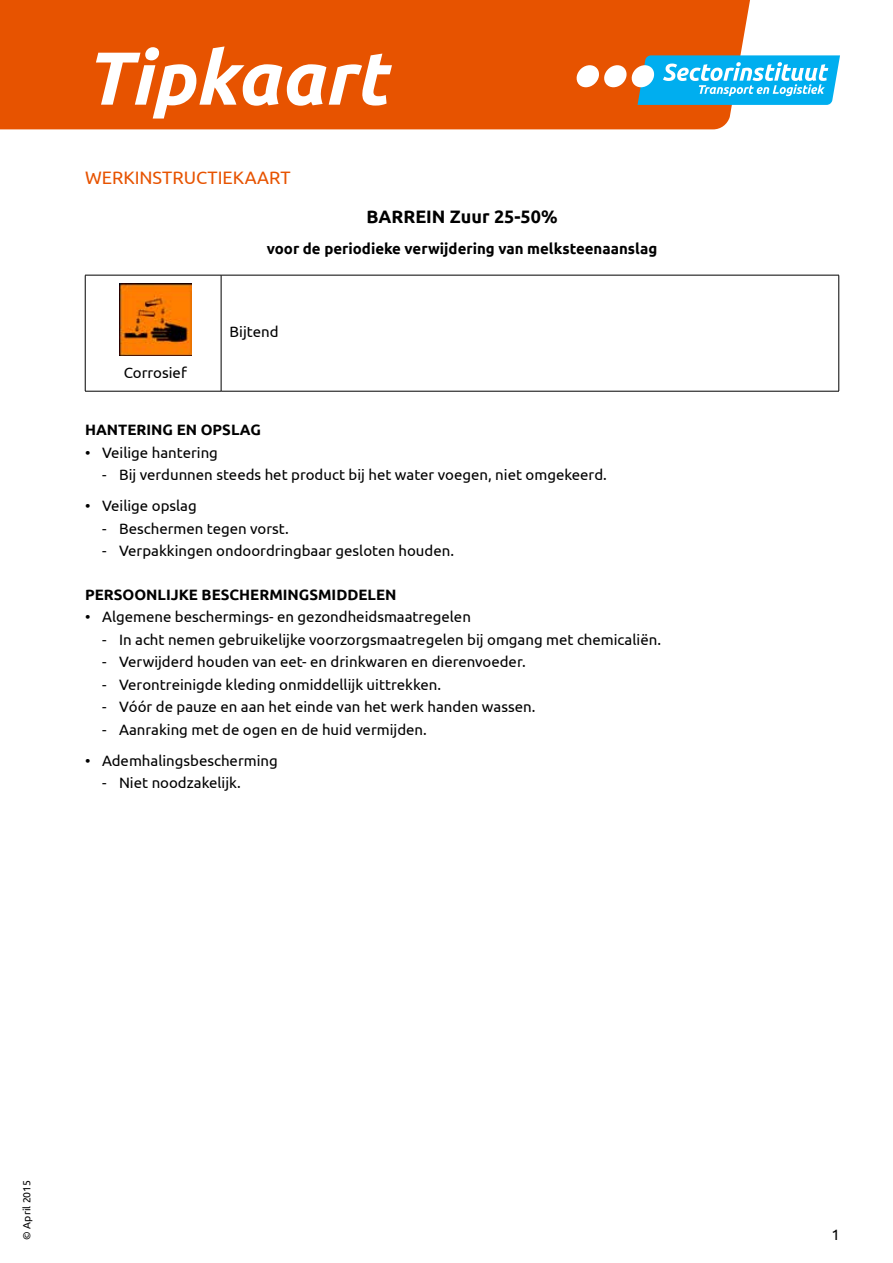
<style>
.page{position:relative;width:893px;height:1263px;background:#fff}
.page>*{position:absolute;margin:0;border:0;box-sizing:border-box;transform-origin:0 0}
.t1{font:italic 700 75px "Ubuntu";color:#fff}
.t2{font:18px "Ubuntu";color:#e75300}
.t3{font:700 18px "Ubuntu";color:#000}
.t4{font:15px "Ubuntu";color:#000}
.t5{font:700 15px "Ubuntu";color:#000}
.t6{font:10.5px "Ubuntu";color:#000}
</style>
<div class="page">
<div style="left:0;top:0;width:750px;height:129px;background:#e75300"></div>
<svg style="left:577px;top:55px;width:263px;height:50px"></svg>
<hr style="left:85px;top:275px;width:136px;height:1px;background:#000">
<hr style="left:85px;top:275px;width:1px;height:116px;background:#000">
<hr style="left:221px;top:275px;width:618px;height:1px;background:#000">
<hr style="left:221px;top:275px;width:1px;height:116px;background:#000">
<hr style="left:838px;top:275px;width:1px;height:116px;background:#000">
<hr style="left:85px;top:391px;width:136px;height:1px;background:#000">
<hr style="left:221px;top:391px;width:618px;height:1px;background:#000">
<img style="left:119px;top:284px;width:72px;height:72px">
<h1 class="t1" style="left:85px;top:33px;width:302px">Tipkaart</h1>
<p class="t2" style="left:85px;top:167px;width:207px">WERKINSTRUCTIEKAART</p>
<p class="t3" style="left:366px;top:205px;width:193px">BARREIN Zuur 25-50%</p>
<p class="t5" style="left:267px;top:239px;width:392px">voor de periodieke verwijdering van melksteenaanslag</p>
<p class="t4" style="left:124px;top:364px;width:65px">Corrosief</p>
<p class="t4" style="left:230px;top:322px;width:50px">Bijtend</p>
<p class="t5" style="left:85px;top:421px;width:177px">HANTERING EN OPSLAG</p>
<p class="t4" style="left:85px;top:443px;width:134px">• Veilige hantering</p>
<p class="t4" style="left:102px;top:466px;width:506px">- Bij verdunnen steeds het product bij het water voegen, niet omgekeerd.</p>
<p class="t4" style="left:85px;top:497px;width:113px">• Veilige opslag</p>
<p class="t4" style="left:102px;top:519px;width:188px">- Beschermen tegen vorst.</p>
<p class="t4" style="left:102px;top:542px;width:354px">- Verpakkingen ondoordringbaar gesloten houden.</p>
<p class="t5" style="left:85px;top:585px;width:313px">PERSOONLIJKE BESCHERMINGSMIDDELEN</p>
<p class="t4" style="left:85px;top:608px;width:387px">• Algemene beschermings- en gezondheidsmaatregelen</p>
<p class="t4" style="left:102px;top:630px;width:560px">- In acht nemen gebruikelijke voorzorgsmaatregelen bij omgang met chemicaliën.</p>
<p class="t4" style="left:102px;top:653px;width:425px">- Verwijderd houden van eet- en drinkwaren en dierenvoeder.</p>
<p class="t4" style="left:102px;top:675px;width:341px">- Verontreinigde kleding onmiddellijk uittrekken.</p>
<p class="t4" style="left:102px;top:698px;width:435px">- Vóór de pauze en aan het einde van het werk handen wassen.</p>
<p class="t4" style="left:102px;top:720px;width:326px">- Aanraking met de ogen en de huid vermijden.</p>
<p class="t4" style="left:85px;top:751px;width:194px">• Ademhalingsbescherming</p>
<p class="t4" style="left:102px;top:774px;width:140px">- Niet noodzakelijk.</p>
<p class="t6" style="left:20px;top:1239px;width:61px;rotate:-90deg">© April 2015</p>
<p class="t4" style="left:832px;top:1225px;width:10px">1</p>
</div>
